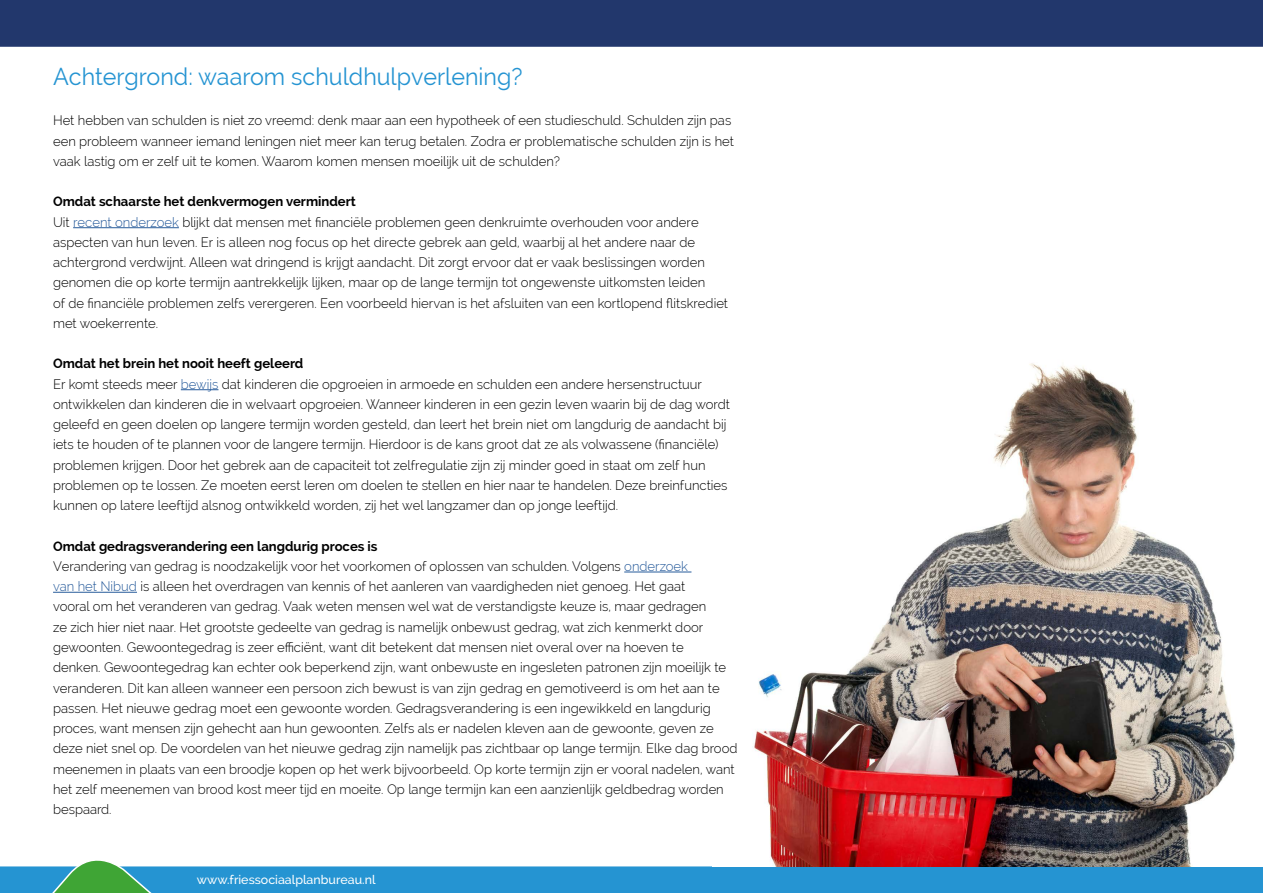
<style>
.page{position:relative;width:1263px;height:893px;background:#fff}
.page>*{position:absolute;margin:0;border:0;box-sizing:border-box;transform-origin:0 0}
.t1{font:24px "Raleway";color:#2594d2}
.t2{font:300 13.5px/20.2px "Raleway";color:#000}
.t3{font:500 12.45px "Raleway";color:#fff}
.s1{font-weight:700}
.s2{color:#275b9b}
</style>
<div class="page">
<svg style="left:0;top:860px;width:1263px;height:33px;background:#42a0cd"></svg>
<div style="left:0;top:0;width:1263px;height:47px;background:#22376c"></div>
<img style="left:712px;top:363px;width:551px;height:503px">
<hr style="left:73px;top:227px;width:106px;height:1px;background:#275b9b">
<hr style="left:181px;top:389px;width:37px;height:1px;background:#275b9b">
<hr style="left:624px;top:572px;width:67px;height:1px;background:#275b9b">
<hr style="left:53px;top:592px;width:84px;height:1px;background:#275b9b">
<h1 class="t1" style="left:53px;top:63px;width:471px">Achtergrond: waarom schuldhulpverlening?</h1>
<p class="t2" style="left:53px;top:111px;width:682px">Het hebben van schulden is niet zo vreemd: denk maar aan een hypotheek of een studieschuld. Schulden zijn pas een probleem wanneer iemand leningen niet meer kan terug betalen. Zodra er problematische schulden zijn is het vaak lastig om er zelf uit te komen. Waarom komen mensen moeilijk uit de schulden?</p>
<p class="t2" style="left:53px;top:192px;width:676px"><span class="s1">Omdat schaarste het denkvermogen vermindert<br></span>Uit <span class="s2">recent onderzoek</span> blijkt dat mensen met financiële problemen geen denkruimte overhouden voor andere aspecten van hun leven. Er is alleen nog focus op het directe gebrek aan geld, waarbij al het andere naar de achtergrond verdwijnt. Alleen wat dringend is krijgt aandacht. Dit zorgt ervoor dat er vaak beslissingen worden genomen die op korte termijn aantrekkelijk lijken, maar op de lange termijn tot ongewenste uitkomsten leiden<br>of de financiële problemen zelfs verergeren. Een voorbeeld hiervan is het afsluiten van een kortlopend flitskrediet met woekerrente.</p>
<p class="t2" style="left:53px;top:354px;width:678px"><span class="s1">Omdat het brein het nooit heeft geleerd<br></span>Er komt steeds meer <span class="s2">bewijs</span> dat kinderen die opgroeien in armoede en schulden een andere hersenstructuur ontwikkelen dan kinderen die in welvaart opgroeien. Wanneer kinderen in een gezin leven waarin bij de dag wordt geleefd en geen doelen op langere termijn worden gesteld, dan leert het brein niet om langdurig de aandacht bij iets te houden of te plannen voor de langere termijn. Hierdoor is de kans groot dat ze als volwassene (financiële) problemen krijgen. Door het gebrek aan de capaciteit tot zelfregulatie zijn zij minder goed in staat om zelf hun problemen op te lossen. Ze moeten eerst leren om doelen te stellen en hier naar te handelen. Deze breinfuncties kunnen op latere leeftijd alsnog ontwikkeld worden, zij het wel langzamer dan op jonge leeftijd.</p>
<p class="t2" style="left:53px;top:536px;width:686px"><span class="s1">Omdat gedragsverandering een langdurig proces is<br></span>Verandering van gedrag is noodzakelijk voor het voorkomen of oplossen van schulden. Volgens <span class="s2">onderzoek<br>van het Nibud</span> is alleen het overdragen van kennis of het aanleren van vaardigheden niet genoeg. Het gaat<br>vooral om het veranderen van gedrag. Vaak weten mensen wel wat de verstandigste keuze is, maar gedragen<br>ze zich hier niet naar. Het grootste gedeelte van gedrag is namelijk onbewust gedrag, wat zich kenmerkt door gewoonten. Gewoontegedrag is zeer efficiënt, want dit betekent dat mensen niet overal over na hoeven te<br>denken. Gewoontegedrag kan echter ook beperkend zijn, want onbewuste en ingesleten patronen zijn moeilijk te veranderen. Dit kan alleen wanneer een persoon zich bewust is van zijn gedrag en gemotiveerd is om het aan te passen. Het nieuwe gedrag moet een gewoonte worden. Gedragsverandering is een ingewikkeld en langdurig proces, want mensen zijn gehecht aan hun gewoonten. Zelfs als er nadelen kleven aan de gewoonte, geven ze deze niet snel op. De voordelen van het nieuwe gedrag zijn namelijk pas zichtbaar op lange termijn. Elke dag brood meenemen in plaats van een broodje kopen op het werk bijvoorbeeld. Op korte termijn zijn er vooral nadelen, want het zelf meenemen van brood kost meer tijd en moeite. Op lange termijn kan een aanzienlijk geldbedrag worden bespaard.</p>
<p class="t3" style="left:197px;top:872px;width:180px">www.friessociaalplanbureau.nl</p>
</div>
